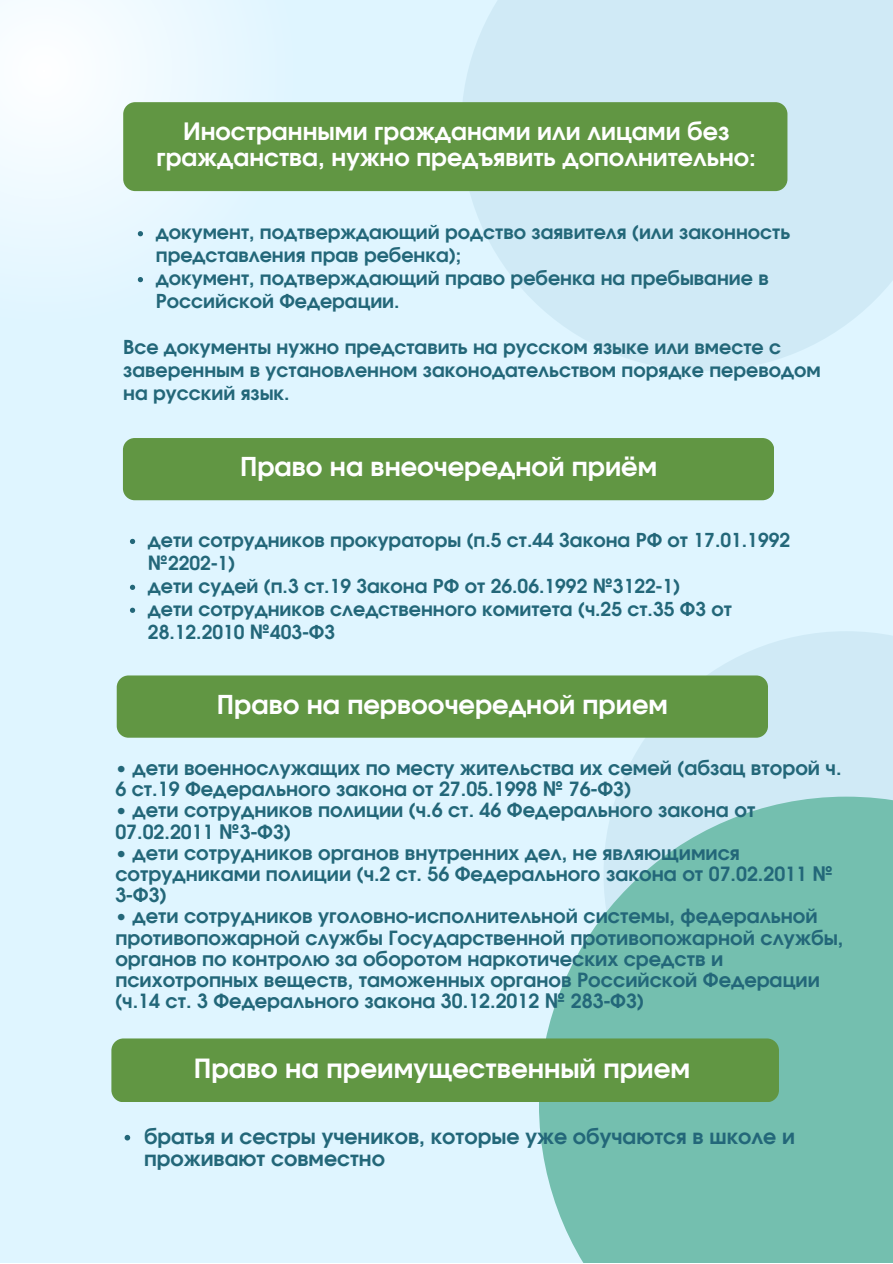
<style>
.page{position:relative;width:893px;height:1264px;background:#fff}
.page>*{position:absolute;margin:0;border:0;box-sizing:border-box;transform-origin:0 0}
.t1{font:700 26.4px "Evolventa";color:#fff}
.t2{font:700 25.95px "Evolventa";color:#fff}
.t3{font:700 24px/25.8px "Evolventa";color:#fff;text-align:center}
.t4{font:700 20.7px/22.5px "Evolventa";color:#236779}
.t5{font:700 19.5px/21.3px "Evolventa";color:#236779}
.t6{font:700 19.2px/23px "Evolventa";color:#236779}
</style>
<div class="page">
<div style="left:0;top:0;width:892px;height:1262px;background:#dff5ff"></div>
<svg style="left:0;top:0;width:299px;height:283px;fill:#ebf8ff"></svg>
<svg style="left:461px;top:0;width:431px;height:371px;fill:#d0eaf6"></svg>
<div style="left:603px;top:631px;width:289px;height:485px;background:linear-gradient(to right,#d8f0f9,#cde8f4)"></div>
<svg style="left:539px;top:796px;width:353px;height:466px;background:#83c6ba"></svg>
<div style="left:123px;top:102px;width:664px;height:89px;background:#619643;border-radius:12px"></div>
<div style="left:117px;top:675px;width:650px;height:62px;background:#619643;border-radius:12px"></div>
<div style="left:111px;top:1038px;width:667px;height:64px;background:#619643;border-radius:12px"></div>
<div style="left:123px;top:438px;width:651px;height:62px;background:#619643;border-radius:12px"></div>
<svg style="left:138px;top:231px;width:5px;height:5px"></svg>
<svg style="left:138px;top:277px;width:5px;height:5px"></svg>
<svg style="left:125px;top:1134px;width:5px;height:6px"></svg>
<svg style="left:130px;top:539px;width:5px;height:5px"></svg>
<svg style="left:130px;top:584px;width:5px;height:6px"></svg>
<svg style="left:130px;top:607px;width:5px;height:6px"></svg>
<p class="t3" style="left:156px;top:120px;width:601px">Иностранными гражданами или лицами без гражданства, нужно предъявить дополнительно:</p>
<p class="t6" style="left:156px;top:222px;width:636px">документ, подтверждающий родство заявителя (или законность представления прав ребенка);<br>документ, подтверждающий право ребенка на пребывание в Российской Федерации.</p>
<p class="t6" style="left:123px;top:337px;width:699px">Все документы нужно представить на русском языке или вместе с заверенным в установленном законодательством порядке переводом на русский язык.</p>
<h2 class="t2" style="left:240px;top:455px;width:418px">Право на внеочередной приём</h2>
<p class="t6" style="left:148px;top:530px;width:643px">дети сотрудников прокураторы (п.5 ст.44 Закона РФ от 17.01.1992 №2202-1)<br>дети судей (п.3 ст.19 Закона РФ от 26.06.1992 №3122-1)<br>дети сотрудников следственного комитета (ч.25 ст.35 ФЗ от 28.12.2010 №403-ФЗ</p>
<h2 class="t2" style="left:217px;top:693px;width:452px">Право на первоочередной прием</h2>
<p class="t5" style="left:115px;top:758px;width:727px">• дети военнослужащих по месту жительства их семей (абзац второй ч.<br>6 ст.19 Федерального закона от 27.05.1998 № 76-ФЗ)</p>
<p class="t5" style="left:115px;top:800px;width:641px">• дети сотрудников полиции (ч.6 ст. 46 Федерального закона от<br>07.02.2011 №3-ФЗ)</p>
<p class="t5" style="left:115px;top:843px;width:719px">• дети сотрудников органов внутренних дел, не являющимися сотрудниками полиции (ч.2 ст. 56 Федерального закона от 07.02.2011 №<br>3-ФЗ)</p>
<p class="t5" style="left:115px;top:907px;width:729px">• дети сотрудников уголовно-исполнительной системы, федеральной противопожарной службы Государственной противопожарной службы, органов по контролю за оборотом наркотических средств и психотропных веществ, таможенных органов Российской Федерации (ч.14 ст. 3 Федерального закона 30.12.2012 № 283-ФЗ)</p>
<h1 class="t1" style="left:194px;top:1056px;width:498px">Право на преимущественный прием</h1>
<p class="t4" style="left:144px;top:1126px;width:652px">братья и сестры учеников, которые уже обучаются в школе и проживают совместно</p>
</div>
